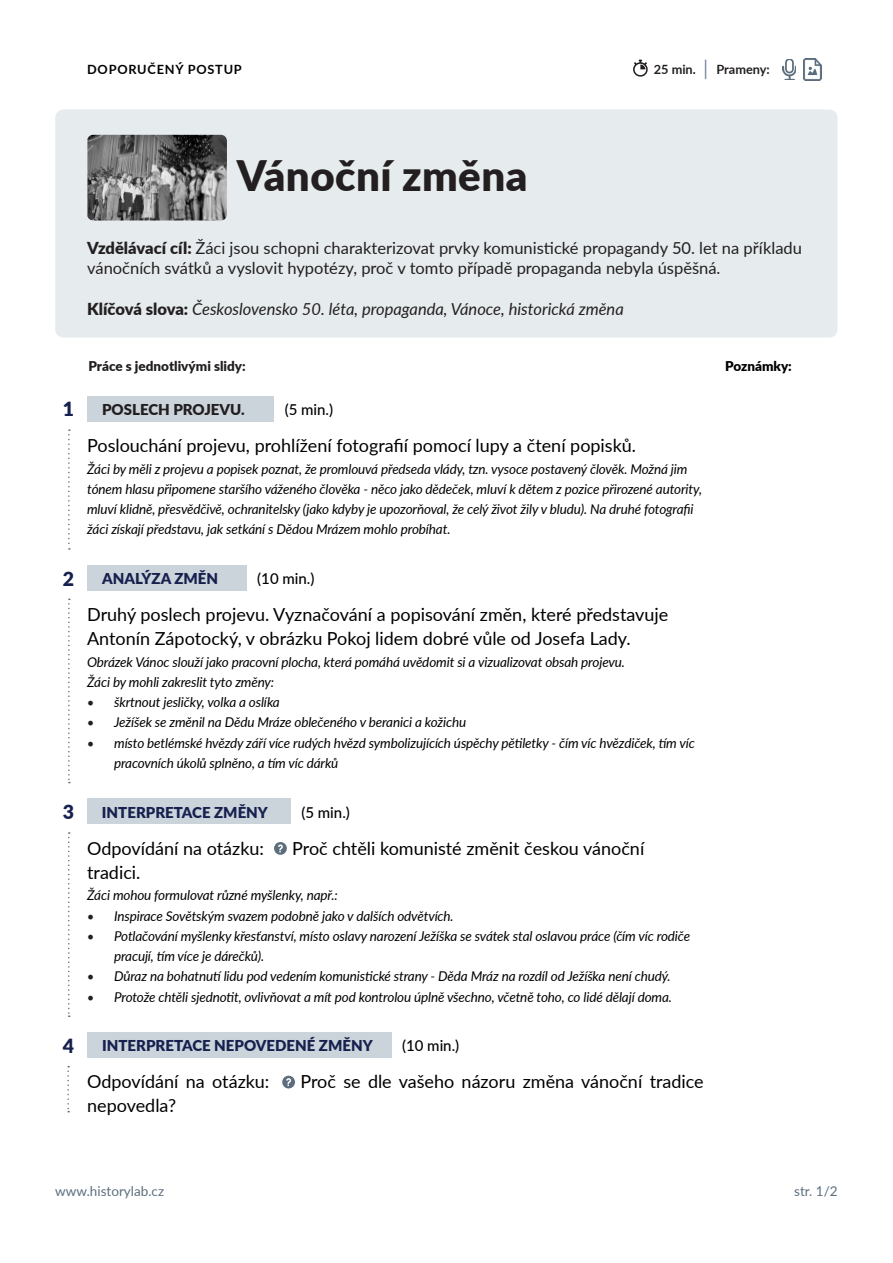
<style>
.page{position:relative;width:893px;height:1263px;background:#fff}
.page>*{position:absolute;margin:0;border:0;box-sizing:border-box;transform-origin:0 0}
.t1{font:900 42px "Lato";letter-spacing:.01em;color:#231f20}
.t2{font:900 19.5px "Lato";color:#17214f}
.t3{font:18px/24px "Lato";color:#000}
.t4{font:16.5px/19.8px "Lato";color:#231f20}
.t5{font:italic 16.5px "Lato";color:#231f20}
.t6{font:900 15px "Lato";color:#17214f}
.t7{font:500 15px "Lato";color:#000}
.t8{font:900 15px "Lato";color:#231f20}
.t9{font:italic 13.5px/20.2px "Lato";letter-spacing:-.01em;color:#000}
.t10{font:900 13.5px "Lato";color:#231f20}
.t11{font:13.5px "Lato";color:#5c6e7d}
.t12{font:900 13.5px "Lato";color:#000}
.t13{font:700 12.75px "Lato";letter-spacing:.06em;color:#000}
.t14{font:700 12.75px "Lato";color:#231f20}
.s1{font-weight:900}
.s2{font-weight:900;font-style:normal}
.s3{font-family:"Minion Pro";font-style:normal;font-size:18px;color:#231f20}
</style>
<div class="page">
<svg style="left:633px;top:60px;width:15px;height:17px"></svg>
<svg style="left:705px;top:60px;width:1px;height:19px"></svg>
<div style="left:55px;top:109px;width:782px;height:229px;background:#e6ebed;border-radius:8px"></div>
<img style="left:87px;top:135px;width:140px;height:85px">
<div style="left:87px;top:396px;width:187px;height:25px;background:#ccd4db"></div>
<div style="left:87px;top:565px;width:160px;height:25px;background:#ccd4db"></div>
<svg style="left:68px;top:429px;width:2px;height:121px"></svg>
<svg style="left:274px;top:842px;width:13px;height:13px"></svg>
<div style="left:87px;top:799px;width:204px;height:25px;background:#ccd4db"></div>
<svg style="left:68px;top:599px;width:2px;height:184px"></svg>
<svg style="left:68px;top:832px;width:2px;height:185px"></svg>
<img style="left:803px;top:59px;width:18px;height:21px">
<img style="left:782px;top:59px;width:14px;height:21px">
<svg style="left:282px;top:1076px;width:13px;height:12px"></svg>
<div style="left:87px;top:1032px;width:304px;height:26px;background:#ccd4db"></div>
<svg style="left:67px;top:1066px;width:2px;height:46px"></svg>
<p class="t13" style="left:87px;top:60px;width:156px">DOPORUČENÝ POSTUP</p>
<p class="t14" style="left:716px;top:60px;width:55px">Prameny:</p>
<p class="t14" style="left:654px;top:60px;width:44px">25 min.</p>
<p class="t1" style="left:237px;top:144px;width:292px">Vánoční změna</p>
<p class="t4" style="left:87px;top:237px;width:716px"><span class="s1">Vzdělávací cíl:</span> Žáci jsou schopni charakterizovat prvky komunistické propagandy 50. let na příkladu vánočních svátků a vyslovit hypotézy, proč v tomto případě propaganda nebyla úspěšná.</p>
<p class="t5" style="left:87px;top:297px;width:538px"><span class="s2">Klíčová slova:</span> Československo 50. léta, propaganda, Vánoce, historická změna</p>
<p class="t2" style="left:63px;top:395px;width:13px">1</p>
<p class="t2" style="left:63px;top:564px;width:13px">2</p>
<p class="t10" style="left:88px;top:356px;width:159px">Práce s jednotlivými slidy:</p>
<p class="t12" style="left:725px;top:356px;width:68px">Poznámky:</p>
<p class="t8" style="left:102px;top:398px;width:144px">POSLECH PROJEVU.</p>
<p class="t7" style="left:285px;top:398px;width:50px">(5 min.)</p>
<p class="t3" style="left:87px;top:433px;width:550px">Poslouchání projevu, prohlížení fotografií pomocí lupy a čtení popisků.</p>
<p class="t9" style="left:87px;top:458px;width:616px">Žáci by měli z projevu a popisek poznat, že promlouvá předseda vlády, tzn. vysoce postavený člověk. Možná jim tónem hlasu připomene staršího váženého člověka - něco jako dědeček, mluví k dětem z pozice přirozené autority, mluví klidně, přesvědčivě, ochranitelsky (jako kdyby je upozorňoval, že celý život žily v bludu). Na druhé fotografii žáci získají představu, jak setkání s Dědou Mrázem mohlo probíhat.</p>
<p class="t6" style="left:102px;top:567px;width:118px">ANALÝZA ZMĚN</p>
<p class="t7" style="left:257px;top:568px;width:59px">(10 min.)</p>
<p class="t3" style="left:87px;top:602px;width:583px">Druhý poslech projevu. Vyznačování a popisování změn, které představuje<br>Antonín Zápotocký, v obrázku Pokoj lidem dobré vůle od Josefa Lady.</p>
<p class="t9" style="left:87px;top:651px;width:539px">Obrázek Vánoc slouží jako pracovní plocha, která pomáhá uvědomit si a vizualizovat obsah projevu.</p>
<p class="t9" style="left:87px;top:671px;width:189px">Žáci by mohli zakreslit tyto změny:</p>
<p class="t9" style="left:87px;top:692px;width:194px"><span class="s3">•</span> škrtnout jesličky, volka a oslíka</p>
<p class="t9" style="left:87px;top:712px;width:380px"><span class="s3">•</span> Ježíšek se změnil na Dědu Mráze oblečeného v beranici a kožichu</p>
<p class="t9" style="left:114px;top:732px;width:582px;text-indent:-27px"><span class="s3">•</span> místo betlémské hvězdy září více rudých hvězd symbolizujících úspěchy pětiletky - čím víc hvězdiček, tím víc pracovních úkolů splněno, a tím víc dárků</p>
<p class="t2" style="left:63px;top:797px;width:13px">3</p>
<p class="t6" style="left:102px;top:801px;width:168px">INTERPRETACE ZMĚNY</p>
<p class="t7" style="left:301px;top:801px;width:50px">(5 min.)</p>
<p class="t3" style="left:87px;top:835px;width:178px">Odpovídání na otázku:</p>
<p class="t3" style="left:292px;top:835px;width:354px">Proč chtěli komunisté změnit českou vánoční</p>
<p class="t3" style="left:87px;top:859px;width:55px">tradici.</p>
<p class="t9" style="left:87px;top:885px;width:252px">Žáci mohou formulovat různé myšlenky, např.:</p>
<p class="t9" style="left:87px;top:905px;width:368px"><span class="s3">•</span> Inspirace Sovětským svazem podobně jako v dalších odvětvích.</p>
<p class="t9" style="left:114px;top:925px;width:578px;text-indent:-27px"><span class="s3">•</span> Potlačování myšlenky křesťanství, místo oslavy narození Ježíška se svátek stal oslavou práce (čím víc rodiče pracují, tím více je dárečků).</p>
<p class="t9" style="left:87px;top:966px;width:585px"><span class="s3">•</span> Důraz na bohatnutí lidu pod vedením komunistické strany - Děda Mráz na rozdíl od Ježíška není chudý.</p>
<p class="t9" style="left:87px;top:986px;width:586px"><span class="s3">•</span> Protože chtěli sjednotit, ovlivňovat a mít pod kontrolou úplně všechno, včetně toho, co lidé dělají doma.</p>
<p class="t2" style="left:63px;top:1031px;width:13px">4</p>
<p class="t6" style="left:102px;top:1034px;width:272px">INTERPRETACE NEPOVEDENÉ ZMĚNY</p>
<p class="t7" style="left:402px;top:1035px;width:59px">(10 min.)</p>
<p class="t3" style="left:87px;top:1069px;width:184px">Odpovídání na otázku:</p>
<p class="t3" style="left:300px;top:1069px;width:405px">Proč se dle vašeho názoru změna vánoční tradice</p>
<p class="t3" style="left:87px;top:1093px;width:91px">nepovedla?</p>
<p class="t11" style="left:55px;top:1181px;width:110px">www.historylab.cz</p>
<p class="t11" style="left:794px;top:1181px;width:45px">str. 1/2</p>
</div>
